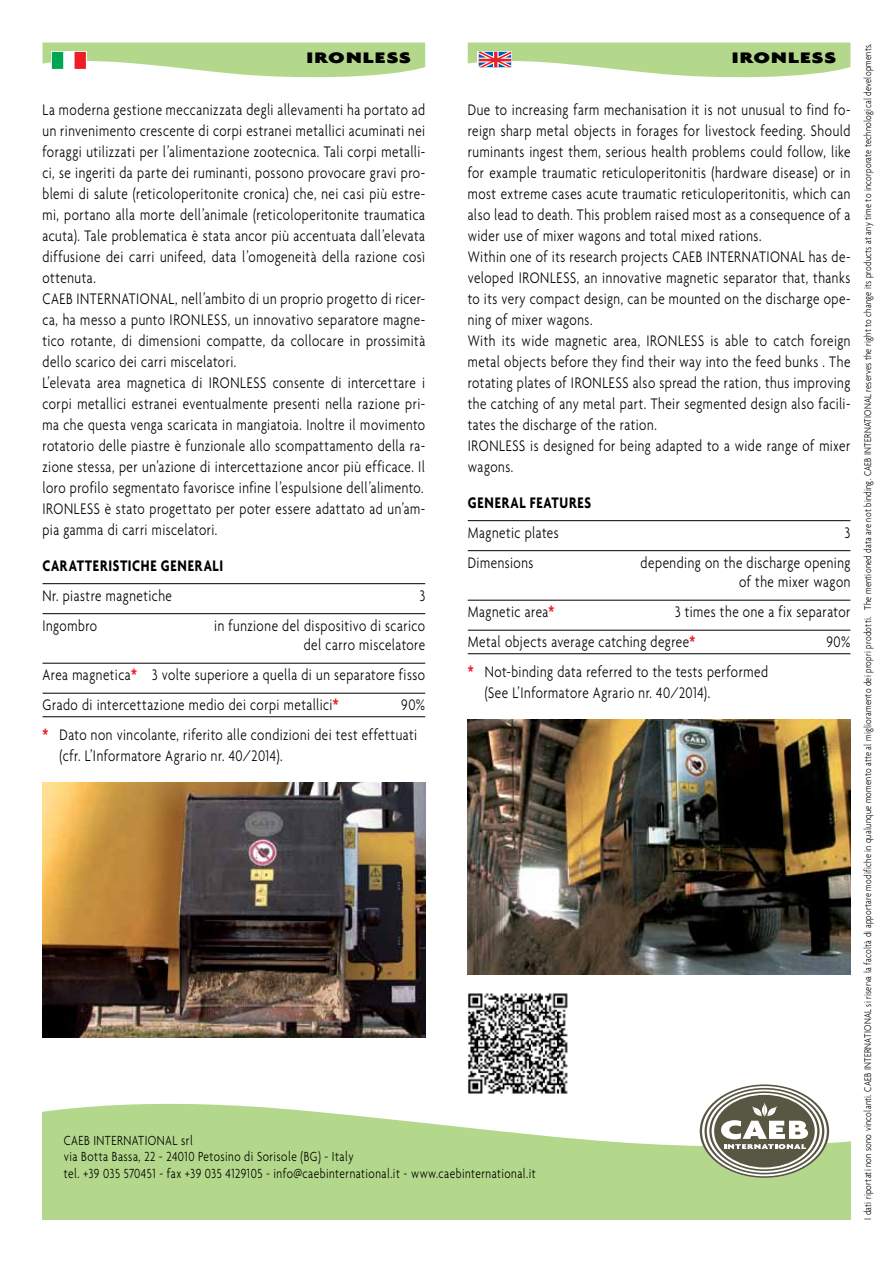
<style>
.page{position:relative;width:893px;height:1263px;background:#fff}
.page>*{position:absolute;margin:0;border:0;box-sizing:border-box;transform-origin:0 0}
.t1{font:300 16.5px/21px "Agenda";letter-spacing:.035em;color:#000;scale:.8 1}
.t2{font:700 16.5px "Agenda";letter-spacing:.06em;color:#000;scale:.8 1}
.t3{font:900 16.5px "Agenda";letter-spacing:.05em;color:#000;scale:1.33 1}
.t4{font:300 14.25px/16.5px "Agenda";letter-spacing:.04em;color:#000;scale:.8 1}
.t5{font:300 10.5px "Agenda";letter-spacing:.03em;color:#000;scale:.8 1}
.s1{font-weight:700;color:#ed1d24}
</style>
<div class="page">
<img style="left:43px;top:782px;width:382px;height:256px">
<hr style="left:43px;top:583px;width:382px;height:1px;background:#000">
<hr style="left:43px;top:613px;width:382px;height:1px;background:#000">
<hr style="left:43px;top:663px;width:382px;height:1px;background:#000">
<hr style="left:43px;top:693px;width:382px;height:1px;background:#000">
<hr style="left:43px;top:716px;width:382px;height:1px;background:#000">
<hr style="left:468px;top:520px;width:382px;height:1px;background:#000">
<hr style="left:468px;top:550px;width:382px;height:1px;background:#000">
<hr style="left:468px;top:600px;width:382px;height:1px;background:#000">
<hr style="left:468px;top:630px;width:382px;height:1px;background:#000">
<hr style="left:468px;top:653px;width:382px;height:1px;background:#000">
<svg style="left:43px;top:1103px;width:807px;height:116px;background:#bfdd9c"></svg>
<svg style="left:700px;top:1084px;width:129px;height:94px"></svg>
<svg style="left:43px;top:43px;width:382px;height:35px"></svg>
<svg style="left:51px;top:51px;width:36px;height:19px"></svg>
<svg style="left:63px;top:52px;width:12px;height:17px"></svg>
<div style="left:75px;top:52px;width:11px;height:17px;background:#ed1d24"></div>
<div style="left:52px;top:52px;width:11px;height:17px;background:#00a651"></div>
<svg style="left:468px;top:43px;width:382px;height:35px"></svg>
<img style="left:468px;top:719px;width:382px;height:256px">
<img style="left:467px;top:993px;width:101px;height:101px">
<p class="t3" style="left:306px;top:48px;width:80px">IRONLESS</p>
<p class="t3" style="left:732px;top:48px;width:80px">IRONLESS</p>
<p class="t5" style="left:862px;top:1220px;width:1472px;rotate:-90deg">I dati riportati non sono vincolanti. CAEB INTERNATIONAL si riserva la facoltà di apportare modifiche in qualunque momento atte al miglioramento dei propri prodotti. The mentioned data are not binding. CAEB INTERNATIONAL reserves the right to change its products at any time to incorporate technological developments.</p>
<p class="t1" style="left:468px;top:99px;width:480px">Due to increasing farm mechanisation it is not unusual to find fo&shy;reign sharp metal objects in forages for livestock feeding. Should ruminants ingest them, serious health problems could follow, like for example traumatic reticuloperitonitis (hardware disease) or in most extreme cases acute traumatic reticuloperitonitis, which can also lead to death. This problem raised most as a consequence of a wider use of mixer wagons and total mixed rations.<br>Within one of its research projects CAEB INTERNATIONAL has de&shy;veloped IRONLESS, an innovative magnetic separator that, thanks to its very compact design, can be mounted on the discharge ope&shy;ning of mixer wagons.<br>With its wide magnetic area, IRONLESS is able to catch foreign metal objects before they find their way into the feed bunks . The rotating plates of IRONLESS also spread the ration, thus improving the catching of any metal part. Their segmented design also facili&shy;tates the discharge of the ration.<br>IRONLESS is designed for being adapted to a wide range of mixer wagons.</p>
<p class="t2" style="left:468px;top:492px;width:156px">GENERAL FEATURES</p>
<p class="t1" style="left:468px;top:522px;width:115px">Magnetic plates</p>
<p class="t1" style="left:845px;top:522px;width:8px">3</p>
<p class="t1" style="left:468px;top:552px;width:84px">Dimensions</p>
<p class="t1" style="left:641px;top:552px;width:264px;line-height:19.5px;text-align:right">depending on the discharge opening of the mixer wagon</p>
<p class="t1" style="left:468px;top:601px;width:110px">Magnetic area<span class="s1">*</span></p>
<p class="t1" style="left:43px;top:99px;width:480px">La moderna gestione meccanizzata degli allevamenti ha portato ad un rinvenimento crescente di corpi estranei metallici acuminati nei foraggi utilizzati per l’alimentazione zootecnica. Tali corpi metalli&shy;ci, se ingeriti da parte dei ruminanti, possono provocare gravi pro&shy;blemi di salute (reticoloperitonite cronica) che, nei casi più estre&shy;mi, portano alla morte dell’animale (reticoloperitonite traumatica acuta). Tale problematica è stata ancor più accentuata dall’elevata diffusione dei carri unifeed, data l’omogeneità della razione così ottenuta.<br>CAEB INTERNATIONAL, nell’ambito di un proprio progetto di ricer&shy;ca, ha messo a punto IRONLESS, un innovativo separatore magne&shy;tico rotante, di dimensioni compatte, da collocare in prossimità dello scarico dei carri miscelatori.<br>L’elevata area magnetica di IRONLESS consente di intercettare i corpi metallici estranei eventualmente presenti nella razione pri&shy;ma che questa venga scaricata in mangiatoia. Inoltre il movimento rotatorio delle piastre è funzionale allo scompattamento della ra&shy;zione stessa, per un’azione di intercettazione ancor più efficace. Il loro profilo segmentato favorisce infine l’espulsione dell’alimento.<br>IRONLESS è stato progettato per poter essere adattato ad un’am&shy;pia gamma di carri miscelatori.</p>
<p class="t2" style="left:43px;top:555px;width:227px">CARATTERISTICHE GENERALI</p>
<p class="t1" style="left:43px;top:585px;width:163px">Nr. piastre magnetiche</p>
<p class="t1" style="left:420px;top:585px;width:8px">3</p>
<p class="t1" style="left:43px;top:615px;width:70px">Ingombro</p>
<p class="t1" style="left:214px;top:615px;width:265px;line-height:19.5px;text-align:right">in funzione del dispositivo di scarico del carro miscelatore</p>
<p class="t1" style="left:43px;top:660px;width:480px;line-height:30px">Area magnetica<span class="s1">*</span> 3 volte superiore a quella di un separatore fisso<br>Grado di intercettazione medio dei corpi metallici<span class="s1">*</span></p>
<p class="t1" style="left:468px;top:597px;width:480px;line-height:30px;text-indent:207px">3 times the one a fix separator<br>Metal objects average catching degree<span class="s1">*</span></p>
<p class="t1" style="left:826px;top:631px;width:31px">90%</p>
<p class="t1" style="left:485px;top:661px;width:356px;text-indent:-17px"><span class="s1">*</span> Not-binding data referred to the tests performed (See L’Informatore Agrario nr. 40/2014).</p>
<p class="t1" style="left:43px;top:690px;width:480px;line-height:30px;text-indent:359px">90% <span class="s1">*</span> Dato non vincolante, riferito alle condizioni dei test effettuati</p>
<p class="t1" style="left:60px;top:745px;width:280px">(cfr. L’Informatore Agrario nr. 40/2014).</p>
<p class="t4" style="left:64px;top:1132px;width:592px">CAEB INTERNATIONAL srl<br>via Botta Bassa, 22 - 24010 Petosino di Sorisole (BG) - Italy<br>tel. +39 035 570451 - fax +39 035 4129105 - info@caebinternational.it - www.caebinternational.it</p>
</div>
